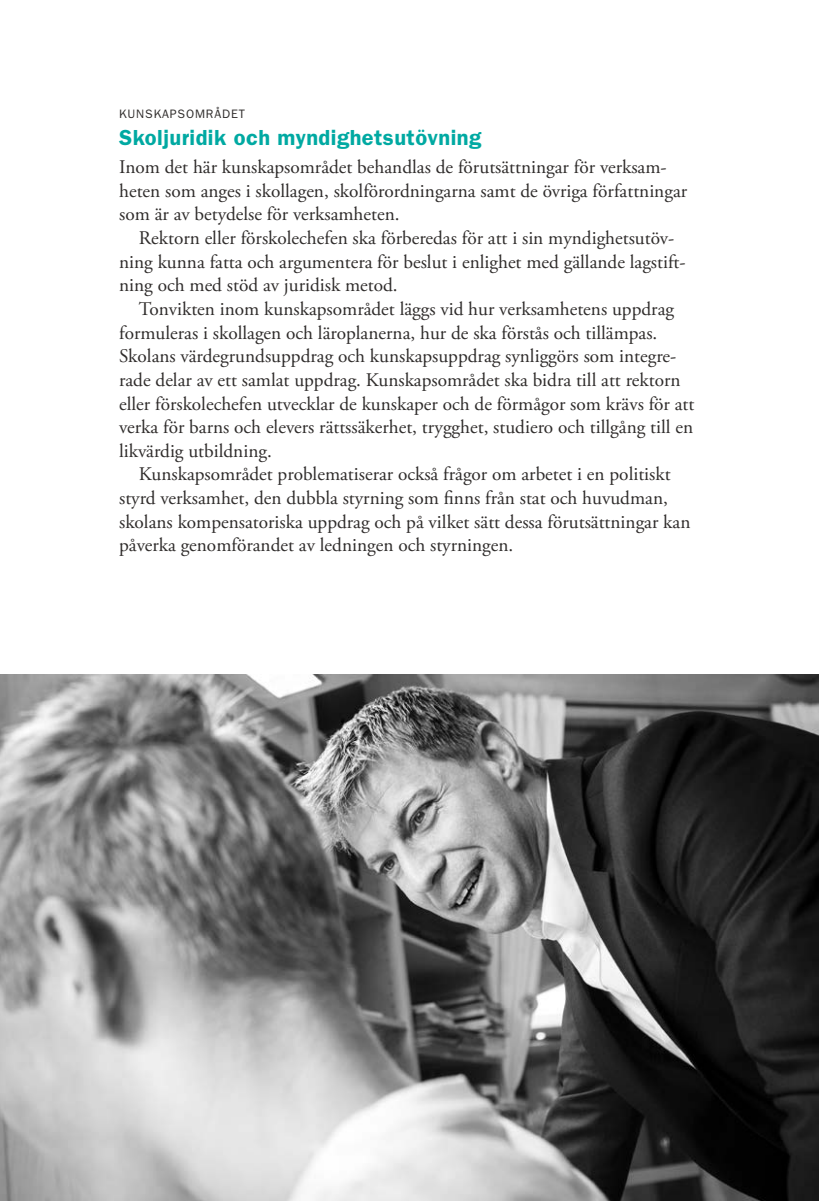
<style>
.page{position:relative;width:819px;height:1201px;background:#fff}
.page>*{position:absolute;margin:0;border:0;box-sizing:border-box;transform-origin:0 0}
.t1{font:600 21.88px "Franklin Gothic LT";letter-spacing:.02em;color:#00a9a2}
.t2{font:19.25px/23.6px "Adobe Garamond Pro";color:#2f2c2b}
.t3{font:12.25px "Franklin Gothic LT";letter-spacing:.07em;color:#2f2c2b}
</style>
<div class="page">
<img style="left:0;top:675px;width:819px;height:525px">
<h4 class="t3" style="left:119px;top:107px;width:127px">KUNSKAPSOMRÅDET</h4>
<h2 class="t1" style="left:119px;top:124px;width:364px">Skoljuridik och myndighetsutövning</h2>
<p class="t2" style="left:119px;top:156px;width:569px">Inom det här kunskapsområdet behandlas de förutsättningar för verksam&shy;heten som anges i skollagen, skolförordningarna samt de övriga författningar som är av betydelse för verksamheten.</p>
<p class="t2" style="left:119px;top:227px;width:568px;text-indent:20px">Rektorn eller förskolechefen ska förberedas för att i sin myndighetsutöv&shy;ning kunna fatta och argumentera för beslut i enlighet med gällande lagstift&shy;ning och med stöd av juridisk metod.</p>
<p class="t2" style="left:119px;top:298px;width:576px;text-indent:20px">Tonvikten inom kunskapsområdet läggs vid hur verksamhetens uppdrag formuleras i skollagen och läroplanerna, hur de ska förstås och tillämpas.<br>Skolans värdegrundsuppdrag och kunskapsuppdrag synliggörs som integre&shy;rade delar av ett samlat uppdrag. Kunskapsområdet ska bidra till att rektorn eller förskolechefen utvecklar de kunskaper och de förmågor som krävs för att verka för barns och elevers rättssäkerhet, trygghet, studiero och tillgång till en likvärdig utbildning.</p>
<p class="t2" style="left:119px;top:463px;width:573px;text-indent:20px">Kunskapsområdet problematiserar också frågor om arbetet i en politiskt styrd verksamhet, den dubbla styrning som finns från stat och huvudman, skolans kompensatoriska uppdrag och på vilket sätt dessa förutsättningar kan påverka genomförandet av ledningen och styrningen.</p>
</div>
